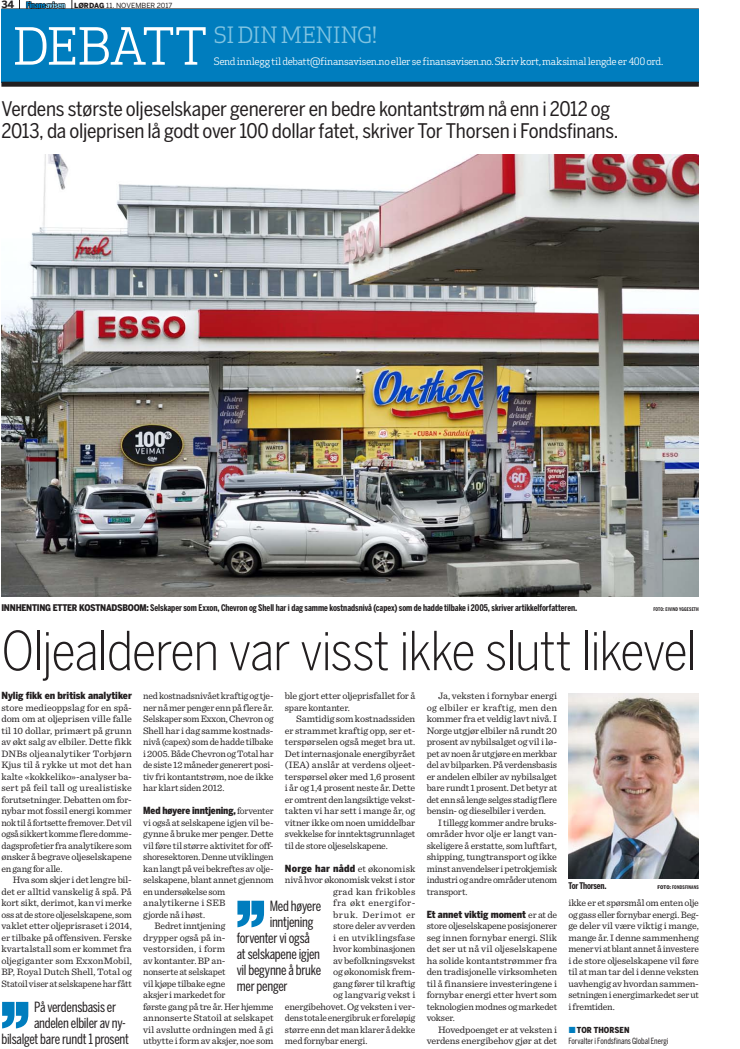
<style>
.page{position:relative;width:740px;height:1049px;background:#fff}
.page>*{position:absolute;margin:0;border:0;box-sizing:border-box;transform-origin:0 0}
.t1{font:300 53.2px "Benton Sans Cond";letter-spacing:-.025em;color:#231f20}
.t2{font:50px "Apex Serif";letter-spacing:-.01em;color:#fff}
.t3{font:22px "Apex Serif";letter-spacing:-.005em;color:#81c4e2}
.t4{font:20px/22px "Benton Sans Cond";letter-spacing:-.015em;color:#231f20}
.t5{font:14px "Benton Sans Comp";letter-spacing:-.02em;color:#231f20}
.t6{font:10px "Apex Serif";letter-spacing:-.045em;color:#fff}
.t7{font:700 10px "Benton Sans";color:#231f20}
.t8{font:9.8px/11.5px "Sentinel";letter-spacing:-.015em;color:#231f20;text-align:justify}
.t9{font:900 9.8px "Benton Sans Cond";letter-spacing:-.005em;color:#231f20}
.t10{font:9.8px "Sentinel";letter-spacing:.005em;color:#231f20}
.t11{font:9.8px "Sentinel";letter-spacing:.01em;color:#231f20}
.t12{font:900 9.8px "Benton Sans Cond";letter-spacing:.02em;color:#231f20}
.t13{font:9.8px "Sentinel";letter-spacing:.025em;color:#231f20}
.t14{font:9.8px "Sentinel";letter-spacing:.03em;color:#231f20}
.t15{font:9.8px "Sentinel";letter-spacing:.04em;color:#231f20}
.t16{font:9.8px "Sentinel";letter-spacing:.05em;color:#231f20}
.t17{font:700 9.1px "Benton Sans Comp";letter-spacing:-.005em;color:#231f20}
.t18{font:8.5px "Benton Sans Comp";letter-spacing:-.005em;color:#231f20}
.t19{font:900 8.2px "Benton Sans Cond";letter-spacing:.01em;color:#231f20}
.t20{font:7px "Benton Sans";color:#231f20}
.t21{font:700 5px "Benton Sans Comp";letter-spacing:.025em;color:#231f20}
.s1{font-weight:900}
.s2{font-family:"Benton Sans Cond";font-weight:900}
.s3{font-family:"Sentinel";font-weight:400}
</style>
<div class="page">
<svg style="left:26px;top:2px;width:39px;height:6px"></svg>
<img style="left:1px;top:155px;width:698px;height:442px">
<img style="left:568px;top:693px;width:131px;height:186px">
<div style="left:1px;top:9px;width:698px;height:74px;background:#007dbe"></div>
<div style="left:1px;top:82px;width:698px;height:5px;background:#231f20"></div>
<svg style="left:237px;top:901px;width:27px;height:26px"></svg>
<svg style="left:2px;top:1002px;width:26px;height:26px"></svg>
<p class="t7" style="left:1px;top:-2px;width:14px">34</p>
<p class="t20" style="left:74px;top:1px;width:100px"><span class="s1">Lørdag</span> 11. NOVEMBER 2017</p>
<h2 class="t2" style="left:13px;top:15px;width:196px">debatt</h2>
<h3 class="t3" style="left:214px;top:21px;width:164px">Si din mening!</h3>
<p class="t6" style="left:214px;top:55px;width:451px">Send innlegg til debatt@finansavisen.no eller se finansavisen.no. Skriv kort, maksimal lengde er 400 ord.</p>
<h3 class="t4" style="left:1px;top:97px;width:619px">Verdens største oljeselskaper genererer en bedre kontantstrøm nå enn i 2012 og<br>2013, da oljeprisen lå godt over 100 dollar fatet, skriver Tor Thorsen i Fondsfinans.</h3>
<p class="t17" style="left:1px;top:602px;width:577px"><span class="s2">INNHENTING ETTER KOSTNADSBOOM:</span> Selskaper som Exxon, Chevron og Shell har i dag samme kostnadsnivå (capex) som de hadde tilbake i 2005, skriver artikkelforfatteren.</p>
<p class="t21" style="left:653px;top:606px;width:47px">Foto: Eivind Yggeseth</p>
<h1 class="t1" style="left:1px;top:620px;width:697px">Oljealderen var visst ikke slutt likevel</h1>
<p class="t9" style="left:1px;top:690px;width:132px">Nylig fikk en britisk analytiker</p>
<p class="t8" style="left:1px;top:701px;width:132px">store medieoppslag for en spå&shy;dom om at oljeprisen ville falle til 10 dollar, primært på grunn av økt salg av elbiler. Dette fikk DNBs oljeanalytiker Torbjørn Kjus til å rykke ut mot det han kalte «kokkeliko»-analyser ba&shy;sert på feil tall og urealistiske forutsetninger. Debatten om for&shy;nybar mot fossil energi kommer nok til å fortsette fremover. Det vil også sikkert komme flere domme&shy;dagsprofetier fra analytikere som ønsker å begrave oljeselskapene en gang for alle.</p>
<p class="t8" style="left:1px;top:873px;width:132px;text-indent:11px">Hva som skjer i det lengre bil&shy;det er alltid vanskelig å spå. På kort sikt, derimot, kan vi merke oss at de store oljeselskapene, som vaklet etter oljeprisraset i 2014, er tilbake på offensiven. Ferske kvartalstall som er kommet fra oljegiganter som ExxonMobil, BP, Royal Dutch Shell, Total og Statoil viser at selskapene har fått</p>
<p class="t8" style="left:143px;top:689px;width:132px">ned kostnadsnivået kraftig og tje&shy;ner nå mer penger enn på flere år.<br>Selskaper som Exxon, Chevron og Shell har i dag samme kostnads&shy;nivå (capex) som de hadde tilbake i 2005. Både Chevron og Total har de siste 12 måneder generert posi&shy;tiv fri kontantstrøm, noe de ikke har klart siden 2012.</p>
<p class="t9" style="left:143px;top:805px;width:132px">Med høyere inntjening, <span class="s3">forventer</span></p>
<p class="t8" style="left:143px;top:816px;width:132px">vi også at selskapene igjen vil be-</p>
<p class="t8" style="left:143px;top:827px;width:132px">gynne å bruke mer penger. Dette</p>
<p class="t8" style="left:143px;top:839px;width:132px">vil føre til større aktivitet for off-</p>
<p class="t8" style="left:143px;top:850px;width:132px">shoresektoren. Denne utviklingen</p>
<p class="t8" style="left:143px;top:862px;width:132px">kan langt på vei bekreftes av olje-</p>
<p class="t8" style="left:143px;top:873px;width:132px">selskapene, blant annet gjennom</p>
<p class="t8" style="left:143px;top:885px;width:84px">en undersøkelse som</p>
<p class="t11" style="left:143px;top:895px;width:84px">analytikerne i SEB</p>
<p class="t8" style="left:143px;top:908px;width:63px">gjorde nå i høst.</p>
<p class="t8" style="left:154px;top:919px;width:72px">Bedret inntjening</p>
<p class="t8" style="left:143px;top:931px;width:84px">drypper også på in-</p>
<p class="t10" style="left:143px;top:941px;width:84px">vestorsiden, i form</p>
<p class="t8" style="left:143px;top:954px;width:84px">av kontanter. BP an-</p>
<p class="t8" style="left:143px;top:965px;width:84px">nonserte at selskapet</p>
<p class="t8" style="left:143px;top:977px;width:84px">vil kjøpe tilbake egne</p>
<p class="t8" style="left:143px;top:988px;width:84px">aksjer i markedet for</p>
<p class="t8" style="left:143px;top:1000px;width:132px">første gang på tre år. Her hjemme</p>
<p class="t8" style="left:143px;top:1011px;width:132px">annonserte Statoil at selskapet</p>
<p class="t10" style="left:143px;top:1022px;width:132px">vil avslutte ordningen med å gi</p>
<p class="t8" style="left:143px;top:1034px;width:132px">utbytte i form av aksjer, noe som</p>
<p class="t8" style="left:285px;top:689px;width:132px">ble gjort etter oljeprisfallet for å spare kontanter.</p>
<p class="t8" style="left:285px;top:712px;width:132px;text-indent:11px">Samtidig som kostnadssiden er strammet kraftig opp, ser et&shy;terspørselen også meget bra ut.<br>Det internasjonale energibyrået (IEA) anslår at verdens oljeet&shy;terspørsel øker med 1,6 prosent i år og 1,4 prosent neste år. Dette er omtrent den langsiktige vekst&shy;takten vi har sett i mange år, og vitner ikke om noen umiddelbar svekkelse for inntektsgrunnlaget til de store oljeselskapene.</p>
<p class="t12" style="left:285px;top:862px;width:132px">Norge har nådd <span class="s3">et økonomisk</span></p>
<p class="t8" style="left:285px;top:873px;width:132px">nivå hvor økonomisk vekst i stor</p>
<p class="t14" style="left:333px;top:884px;width:84px">grad kan frikobles</p>
<p class="t15" style="left:333px;top:895px;width:84px">fra økt energifor-</p>
<p class="t16" style="left:333px;top:907px;width:84px">bruk. Derimot er</p>
<p class="t8" style="left:333px;top:919px;width:84px">store deler av verden</p>
<p class="t13" style="left:333px;top:930px;width:84px">i en utviklingsfase</p>
<p class="t8" style="left:333px;top:942px;width:84px">hvor kombinasjonen</p>
<p class="t8" style="left:333px;top:954px;width:84px">av befolkningsvekst</p>
<p class="t8" style="left:333px;top:965px;width:84px">og økonomisk frem-</p>
<p class="t8" style="left:333px;top:977px;width:84px">gang fører til kraftig</p>
<p class="t11" style="left:333px;top:987px;width:84px">og langvarig vekst i</p>
<p class="t8" style="left:285px;top:1000px;width:132px">energibehovet. Og veksten i ver-</p>
<p class="t8" style="left:285px;top:1011px;width:132px">dens totale energibruk er foreløpig</p>
<p class="t8" style="left:285px;top:1023px;width:132px">større enn det man klarer å dekke</p>
<p class="t8" style="left:285px;top:1034px;width:84px">med fornybar energi.</p>
<p class="t8" style="left:427px;top:689px;width:132px;text-indent:11px">Ja, veksten i fornybar energi og elbiler er kraftig, men den kommer fra et veldig lavt nivå. I Norge utgjør elbiler nå rundt 20 prosent av nybilsalget og vil i lø&shy;pet av noen år utgjøre en merkbar del av bilparken. På verdensbasis er andelen elbiler av nybilsalget bare rundt 1 prosent. Det betyr at det enn så lenge selges stadig flere bensin- og dieselbiler i verden.</p>
<p class="t8" style="left:427px;top:816px;width:132px;text-indent:11px">I tillegg kommer andre bruks&shy;områder hvor olje er langt van&shy;skeligere å erstatte, som luftfart, shipping, tungtransport og ikke minst anvendelser i petrokjemisk industri og andre områder utenom transport.</p>
<p class="t9" style="left:427px;top:908px;width:132px">Et annet viktig moment <span class="s3">er at de</span></p>
<p class="t8" style="left:427px;top:919px;width:132px">store oljeselskapene posisjonerer seg innen fornybar energi. Slik det ser ut nå vil oljeselskapene ha solide kontantstrømmer fra den tradisjonelle virksomheten til å finansiere investeringene i fornybar energi etter hvert som teknologien modnes og markedet vokser.</p>
<p class="t8" style="left:427px;top:1023px;width:132px;text-align:right">Hovedpoenget er at veksten i verdens energibehov gjør at det</p>
<p class="t17" style="left:568px;top:881px;width:40px">Tor Thorsen.</p>
<p class="t21" style="left:657px;top:884px;width:43px"><span class="s2">Foto:</span> Fondsfinans</p>
<p class="t8" style="left:568px;top:896px;width:132px">ikke er et spørsmål om enten olje og gass eller fornybar energi. Beg&shy;ge deler vil være viktig i mange, mange år. I denne sammenheng mener vi at blant annet å investere i de store oljeselskapene vil føre til at man tar del i denne veksten uavhengig av hvordan sammen&shy;setningen i energimarkedet ser ut i fremtiden.</p>
<p class="t19" style="left:577px;top:1025px;width:49px">Tor Thorsen</p>
<p class="t18" style="left:568px;top:1036px;width:101px">Forvalter i Fondsfinans Global Energi</p>
<h3 class="t5" style="left:270px;top:898px;width:53px">Med høyere</h3>
<h3 class="t5" style="left:270px;top:914px;width:45px">inntjening</h3>
<h3 class="t5" style="left:237px;top:930px;width:75px">forventer vi også</h3>
<h3 class="t5" style="left:237px;top:946px;width:85px">at selskapene igjen</h3>
<h3 class="t5" style="left:237px;top:962px;width:86px">vil begynne å bruke</h3>
<h3 class="t5" style="left:237px;top:978px;width:52px">mer penger</h3>
<h3 class="t5" style="left:34px;top:999px;width:84px">På verdensbasis er</h3>
<h3 class="t5" style="left:34px;top:1015px;width:93px">andelen elbiler av ny-</h3>
<h3 class="t5" style="left:1px;top:1031px;width:129px">bilsalget bare rundt 1 prosent</h3>
</div>
